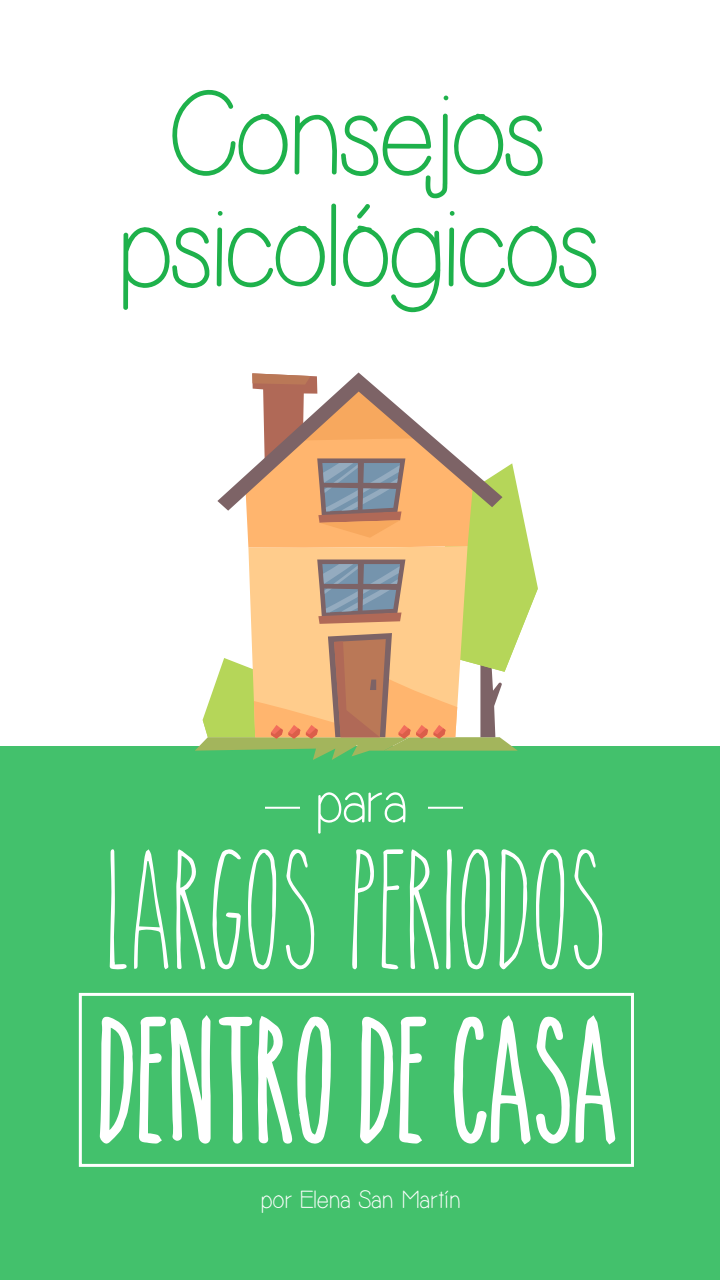
<style>
.page{position:relative;width:720px;height:1280px;background:#fff}
.page>*{position:absolute;margin:0;border:0;box-sizing:border-box;transform-origin:0 0}
.t1{font:122px "The Skinnybold";letter-spacing:-.06em;color:#fff}
.t2{font:120px "The Skinny";color:#fff}
.t3{font:118px/112px "Simplicity";letter-spacing:-.01em;color:#1eb14b;text-align:center}
.t4{font:59px "Simplicity";color:#fff}
.t5{font:25px "Simplicity";letter-spacing:.015em;color:#fff}
</style>
<div class="page">
<div style="left:0;top:746px;width:720px;height:534px;background:#43c16c"></div>
<svg style="left:195px;top:373px;width:343px;height:387px"></svg>
<div style="left:79px;top:993px;width:555px;height:174px;border:3px solid #fff"></div>
<hr style="left:265px;top:807px;width:35px;height:2px;background:#fff">
<hr style="left:428px;top:807px;width:35px;height:2px;background:#fff">
<p class="t3" style="left:116px;top:83px;width:483px">Consejos psicológicos</p>
<p class="t4" style="left:314px;top:772px;width:93px">para</p>
<p class="t2" style="left:110px;top:849px;width:502px">LARGOS PERIODOS</p>
<p class="t1" style="left:102px;top:1015px;width:530px">DENTRO DE CASA</p>
<p class="t5" style="left:260px;top:1187px;width:201px">por Elena San Martín</p>
</div>
